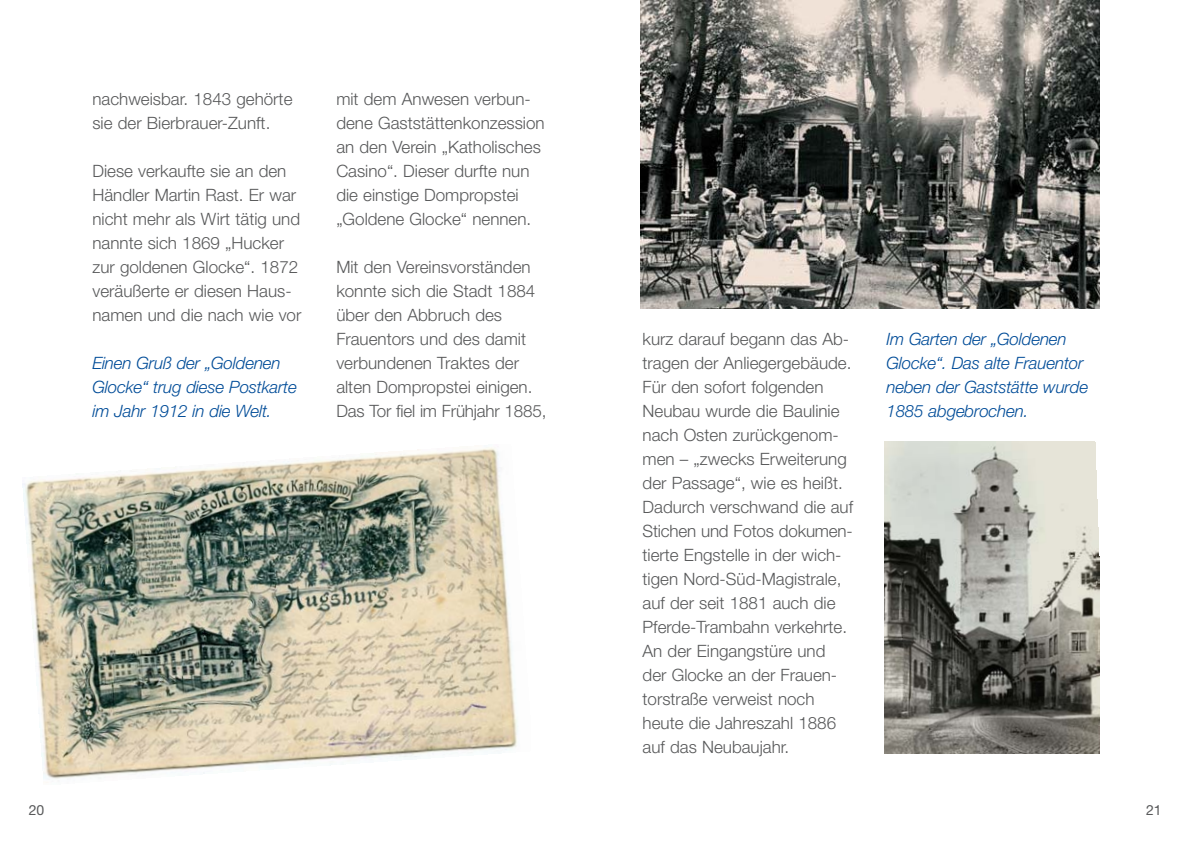
<style>
.page{position:relative;width:1191px;height:851px;background:#fff}
.page>*{position:absolute;margin:0;border:0;box-sizing:border-box;transform-origin:0 0}
.t1{font:300 17px/24px "Helvetica Neue";color:#58595a}
.t2{font:italic 300 17px/24px "Helvetica Neue";letter-spacing:-.01em;color:#004c98}
.t3{font:14px "Helvetica Neue";color:#58595a}
</style>
<div class="page">
<img style="left:23px;top:447px;width:495px;height:332px">
<img style="left:640px;top:0;width:460px;height:308px">
<img style="left:884px;top:441px;width:216px;height:312px">
<p class="t1" style="left:92px;top:88px;width:201px">nachweisbar. 1843 gehörte sie der Bierbrauer-Zunft.</p>
<p class="t1" style="left:92px;top:160px;width:210px">Diese verkaufte sie an den<br>Händler Martin Rast. Er war nicht mehr als Wirt tätig und nannte sich 1869 „Hucker zur goldenen Glocke“. 1872 veräußerte er diesen Haus&shy;namen und die nach wie vor</p>
<p class="t2" style="left:92px;top:352px;width:206px">Einen Gruß der „Goldenen<br>Glocke“ trug diese Postkarte im Jahr 1912 in die Welt.</p>
<p class="t1" style="left:336px;top:88px;width:210px">mit dem Anwesen verbun&shy;dene Gaststättenkonzession an den Verein „Katholisches<br>Casino“. Dieser durfte nun die einstige Dompropstei „Goldene Glocke“ nennen.</p>
<p class="t1" style="left:336px;top:256px;width:211px">Mit den Vereinsvorständen konnte sich die Stadt 1884 über den Abbruch des<br>Frauentors und des damit verbundenen Traktes der alten Dompropstei einigen.<br>Das Tor fiel im Frühjahr 1885,</p>
<p class="t3" style="left:29px;top:805px;width:17px">20</p>
<p class="t1" style="left:642px;top:328px;width:212px">kurz darauf begann das Ab&shy;tragen der Anliegergebäude.<br>Für den sofort folgenden<br>Neubau wurde die Baulinie nach Osten zurückgenom&shy;men – „zwecks Erweiterung der Passage“, wie es heißt.<br>Dadurch verschwand die auf<br>Stichen und Fotos dokumen&shy;tierte Engstelle in der wich&shy;tigen Nord-Süd-Magistrale, auf der seit 1881 auch die<br>Pferde-Trambahn verkehrte.<br>An der Eingangstüre und der Glocke an der Frauen&shy;torstraße verweist noch heute die Jahreszahl 1886 auf das Neubaujahr.</p>
<p class="t2" style="left:886px;top:328px;width:203px">Im Garten der „Goldenen<br>Glocke“. Das alte Frauentor neben der Gaststätte wurde<br>1885 abgebrochen.</p>
<p class="t3" style="left:1146px;top:805px;width:17px">21</p>
</div>
